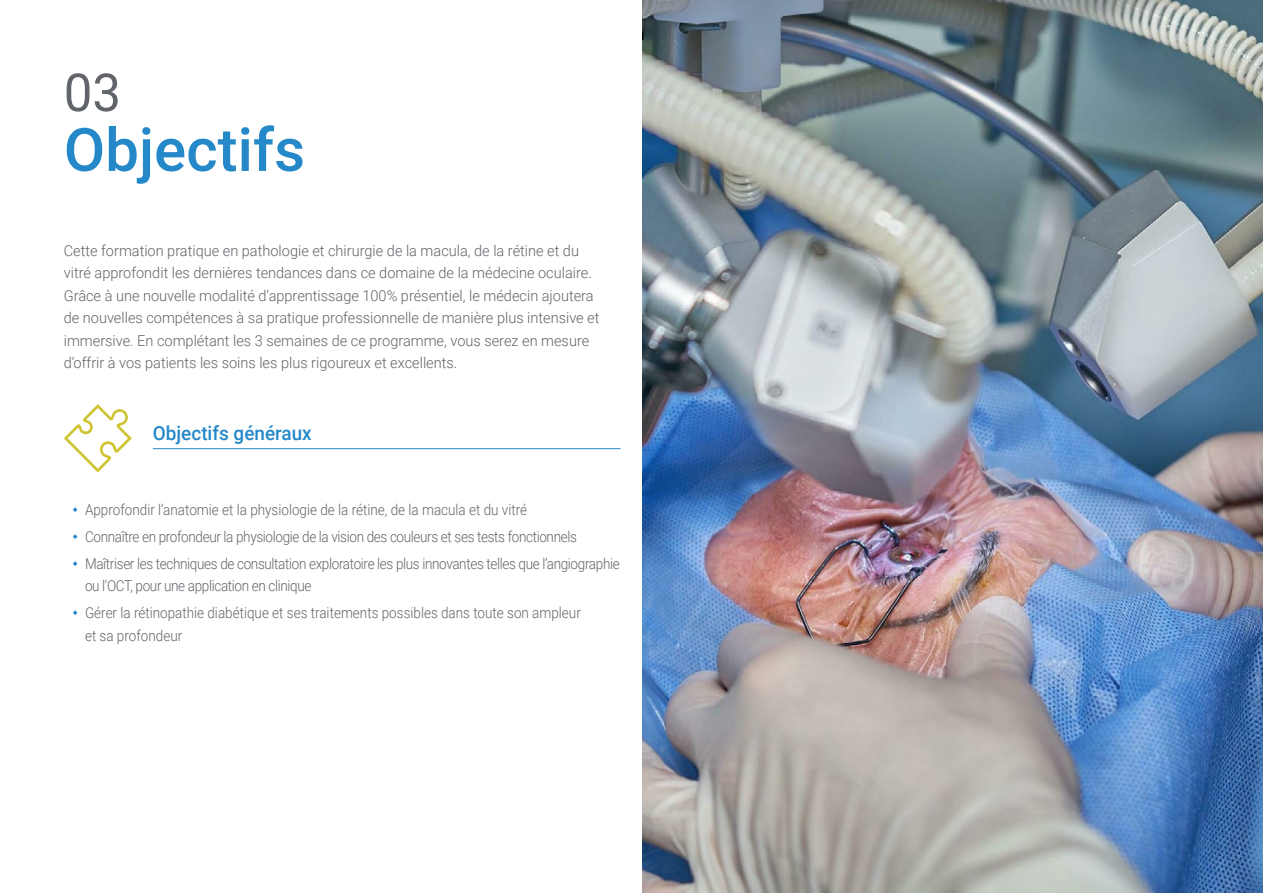
<style>
.page{position:relative;width:1263px;height:893px;background:#fff}
.page>*{position:absolute;margin:0;border:0;box-sizing:border-box;transform-origin:0 0}
.t1{font:500 60px "Roboto";color:#2488c9}
.t2{font:52.5px "Roboto";color:#61646a}
.t3{font:500 19.5px "Roboto";color:#2488c9}
.t4{font:300 15px/22.5px "Roboto";color:#61646a}
.t5{font:300 15px/26.7px "Roboto";letter-spacing:-.025em;color:#61646a;scale:.9 1}
.t6{font:300 15px/26.7px "Roboto";color:#61646a;scale:.9 1}
</style>
<div class="page">
<img style="left:642px;top:0;width:621px;height:893px">
<hr style="left:153px;top:448px;width:468px;height:1px;background:#2488c9">
<svg style="left:64px;top:404px;width:68px;height:68px"></svg>
<h2 class="t2" style="left:64px;top:56px;width:59px">03</h2>
<h1 class="t1" style="left:64px;top:108px;width:243px">Objectifs</h1>
<p class="t4" style="left:64px;top:239px;width:537px">Cette formation pratique en pathologie et chirurgie de la macula, de la rétine et du vitré approfondit les dernières tendances dans ce domaine de la médecine oculaire.<br>Grâce à une nouvelle modalité d’apprentissage 100% présentiel, le médecin ajoutera de nouvelles compétences à sa pratique professionnelle de manière plus intensive et immersive. En complétant les 3 semaines de ce programme, vous serez en mesure d’offrir à vos patients les soins les plus rigoureux et excellents.</p>
<h3 class="t3" style="left:153px;top:420px;width:160px">Objectifs généraux</h3>
<p class="t5" style="left:85px;top:496px;width:596px">Approfondir l’anatomie et la physiologie de la rétine, de la macula et du vitré<br>Connaître en profondeur la physiologie de la vision des couleurs et ses tests fonctionnels<br>Maîtriser les techniques de consultation exploratoire les plus innovantes telles que l’angiographie</p>
<p class="t6" style="left:85px;top:572px;width:552px">ou l’OCT, pour une application en clinique<br>Gérer la rétinopathie diabétique et ses traitements possibles dans toute son ampleur</p>
<p class="t6" style="left:85px;top:621px;width:110px">et sa profondeur</p>
</div>
